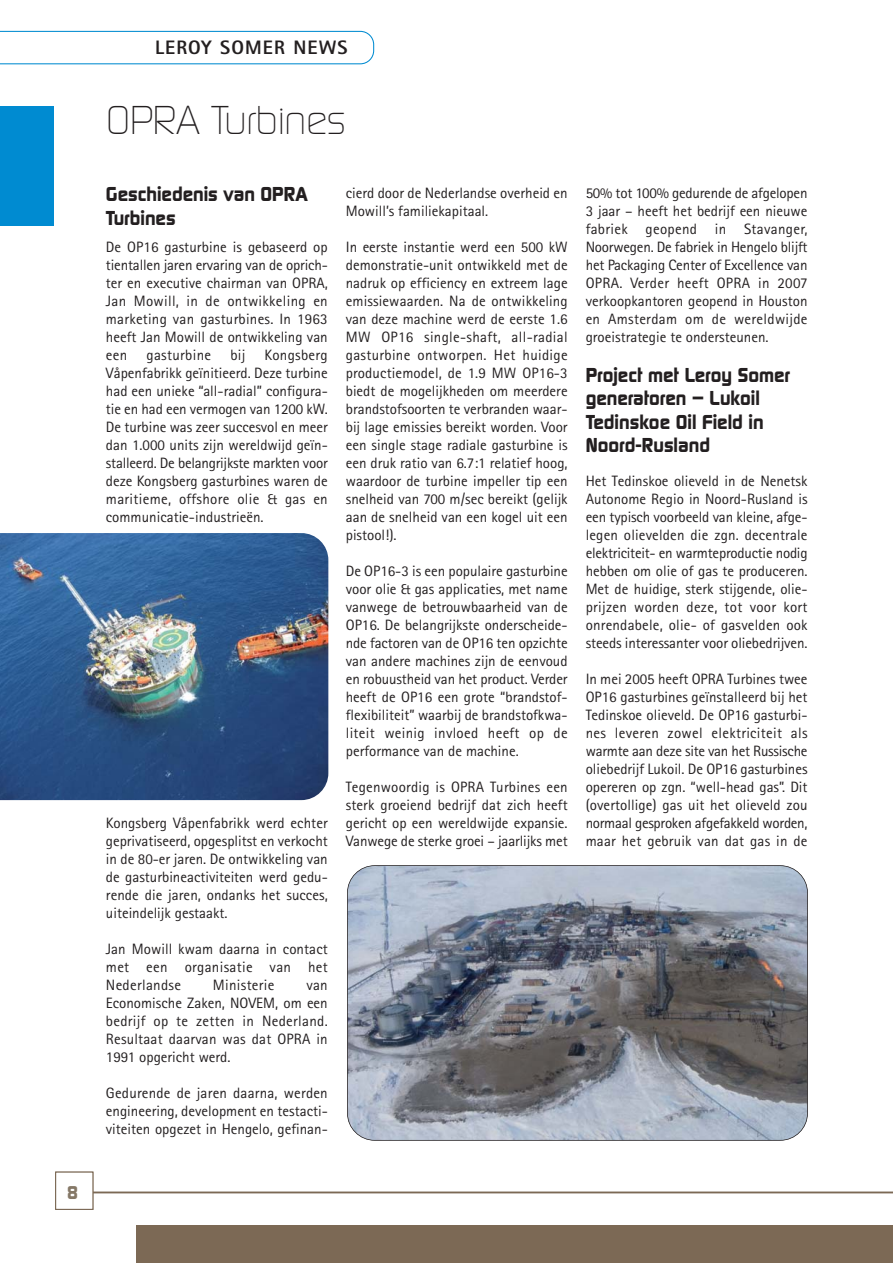
<style>
.page{position:relative;width:893px;height:1263px;background:#fff}
.page>*{position:absolute;margin:0;border:0;box-sizing:border-box;transform-origin:0 0}
.t1{font:300 39px "Digital";color:#231f20;scale:.95 1}
.t2{font:700 19.5px/23.4px "Digital";color:#231f20}
.t3{font:800 19.5px "Rotis Sans Serif";letter-spacing:.055em;color:#231f20}
.t4{font:700 18px "Digital";color:#857867}
.t5{font:15px/18px "Rotis Sans Serif";color:#231f20;text-align:justify}
.t6{font:15px "Rotis Sans Serif";letter-spacing:.02em;color:#231f20}
</style>
<div class="page">
<svg style="left:0;top:31px;width:374px;height:33px"></svg>
<hr style="left:72px;top:1192px;width:821px;height:1px;background:#7c6955">
<div style="left:56px;top:1173px;width:36px;height:36px;background:#fff"></div>
<div style="left:55px;top:1171px;width:38px;height:39px;border:1px solid #7c6955"></div>
<div style="left:136px;top:1226px;width:757px;height:37px;background:#7c6955"></div>
<div style="left:0;top:106px;width:53px;height:119px;background:#008bd1"></div>
<img style="left:347px;top:866px;width:460px;height:274px;border-radius:27px">
<div style="left:347px;top:865px;width:461px;height:276px;border:2px solid #231f20;border-radius:28px"></div>
<img style="left:0;top:533px;width:328px;height:267px">
<p class="t4" style="left:67px;top:1185px;width:12px">8</p>
<h2 class="t3" style="left:155px;top:41px;width:194px">LEROY SOMER NEWS</h2>
<h1 class="t1" style="left:106px;top:106px;width:253px">OPRA Turbines</h1>
<h2 class="t2" style="left:106px;top:184px;width:203px">Geschiedenis van OPRA<br>Turbines</h2>
<p class="t5" style="left:106px;top:239px;width:223px">De OP16 gasturbine is gebaseerd op tientallen jaren ervaring van de oprich&shy;ter en executive chairman van OPRA, Jan Mowill, in de ontwikkeling en marketing van gasturbines. In 1963 heeft Jan Mowill de ontwikkeling van een</p>
<p class="t5" style="left:106px;top:347px;width:224px;text-indent:159px">Kongsberg Våpenfabrikk geïnitieerd. Deze turbine had een unieke “all-radial” configura&shy;tie en had een vermogen van 1200 kW.<br>De turbine was zeer succesvol en meer dan 1.000 units zijn wereldwijd geïn&shy;stalleerd. De belangrijkste markten voor deze Kongsberg gasturbines waren de maritieme, offshore olie &amp; gas en communicatie-industrieën.</p>
<p class="t6" style="left:147px;top:350px;width:66px">gasturbine</p>
<p class="t5" style="left:230px;top:347px;width:17px">bij</p>
<p class="t5" style="left:106px;top:815px;width:223px">Kongsberg Våpenfabrikk werd echter geprivatiseerd, opgesplitst en verkocht in de 80-er jaren. De ontwikkeling van de gasturbineactiviteiten werd gedu&shy;rende die jaren, ondanks het succes, uiteindelijk gestaakt.</p>
<p class="t5" style="left:106px;top:941px;width:223px">Jan Mowill kwam daarna in contact met een organisatie van het Nederlandse</p>
<p class="t6" style="left:213px;top:980px;width:63px">Ministerie</p>
<p class="t5" style="left:106px;top:977px;width:223px;text-indent:200px">van Economische Zaken, NOVEM, om een bedrijf op te zetten in Nederland.<br>Resultaat daarvan was dat OPRA in 1991 opgericht werd.</p>
<p class="t5" style="left:106px;top:1085px;width:223px">Gedurende de jaren daarna, werden engineering, development en testacti&shy;viteiten opgezet in Hengelo, gefinan-</p>
<p class="t5" style="left:346px;top:185px;width:223px">cierd door de Nederlandse overheid en<br>Mowill’s familiekapitaal.</p>
<p class="t5" style="left:346px;top:239px;width:223px">In eerste instantie werd een 500 kW demonstratie-unit ontwikkeld met de nadruk op efficiency en extreem lage emissiewaarden. Na de ontwikkeling van deze machine werd de eerste 1.6<br>MW OP16 single-shaft, all-radial gasturbine ontworpen. Het huidige productiemodel, de 1.9 MW OP16-3 biedt de mogelijkheden om meerdere brandstofsoorten te verbranden waar&shy;bij lage emissies bereikt worden. Voor een single stage radiale gasturbine is een druk ratio van 6.7:1 relatief hoog, waardoor de turbine impeller tip een snelheid van 700 m/sec bereikt (gelijk aan de snelheid van een kogel uit een pistool!).</p>
<p class="t5" style="left:346px;top:563px;width:223px">De OP16-3 is een populaire gasturbine voor olie &amp; gas applicaties, met name vanwege de betrouwbaarheid van de OP16. De belangrijkste onderscheide&shy;nde factoren van de OP16 ten opzichte van andere machines zijn de eenvoud en robuustheid van het product. Verder heeft de OP16 een grote “brandstof&shy;flexibiliteit” waarbij de brandstofkwa&shy;liteit weinig invloed heeft op de performance van de machine.</p>
<p class="t5" style="left:346px;top:779px;width:223px">Tegenwoordig is OPRA Turbines een sterk groeiend bedrijf dat zich heeft gericht op een wereldwijde expansie.<br>Vanwege de sterke groei – jaarlijks met</p>
<p class="t5" style="left:586px;top:185px;width:223px">50% tot 100% gedurende de afgelopen 3 jaar – heeft het bedrijf een nieuwe fabriek geopend in Stavanger, Noorwegen. De fabriek in Hengelo blijft het Packaging Center of Excellence van OPRA. Verder heeft OPRA in 2007 verkoopkantoren geopend in Houston en Amsterdam om de wereldwijde groeistrategie te ondersteunen.</p>
<h2 class="t2" style="left:586px;top:365px;width:206px">Project met Leroy Somer generatoren – Lukoil<br>Tedinskoe Oil Field in<br>Noord-Rusland</h2>
<p class="t5" style="left:586px;top:473px;width:223px">Het Tedinskoe olieveld in de Nenetsk Autonome Regio in Noord-Rusland is een typisch voorbeeld van kleine, afge&shy;legen olievelden die zgn. decentrale elektriciteit- en warmteproductie nodig hebben om olie of gas te produceren.<br>Met de huidige, sterk stijgende, olie&shy;prijzen worden deze, tot voor kort onrendabele, olie- of gasvelden ook steeds interessanter voor oliebedrijven.</p>
<p class="t5" style="left:586px;top:671px;width:223px">In mei 2005 heeft OPRA Turbines twee OP16 gasturbines geïnstalleerd bij het Tedinskoe olieveld. De OP16 gasturbi&shy;nes leveren zowel elektriciteit als warmte aan deze site van het Russische oliebedrijf Lukoil. De OP16 gasturbines opereren op zgn. “well-head gas”. Dit (overtollige) gas uit het olieveld zou normaal gesproken afgefakkeld worden, maar het gebruik van dat gas in de</p>
</div>
